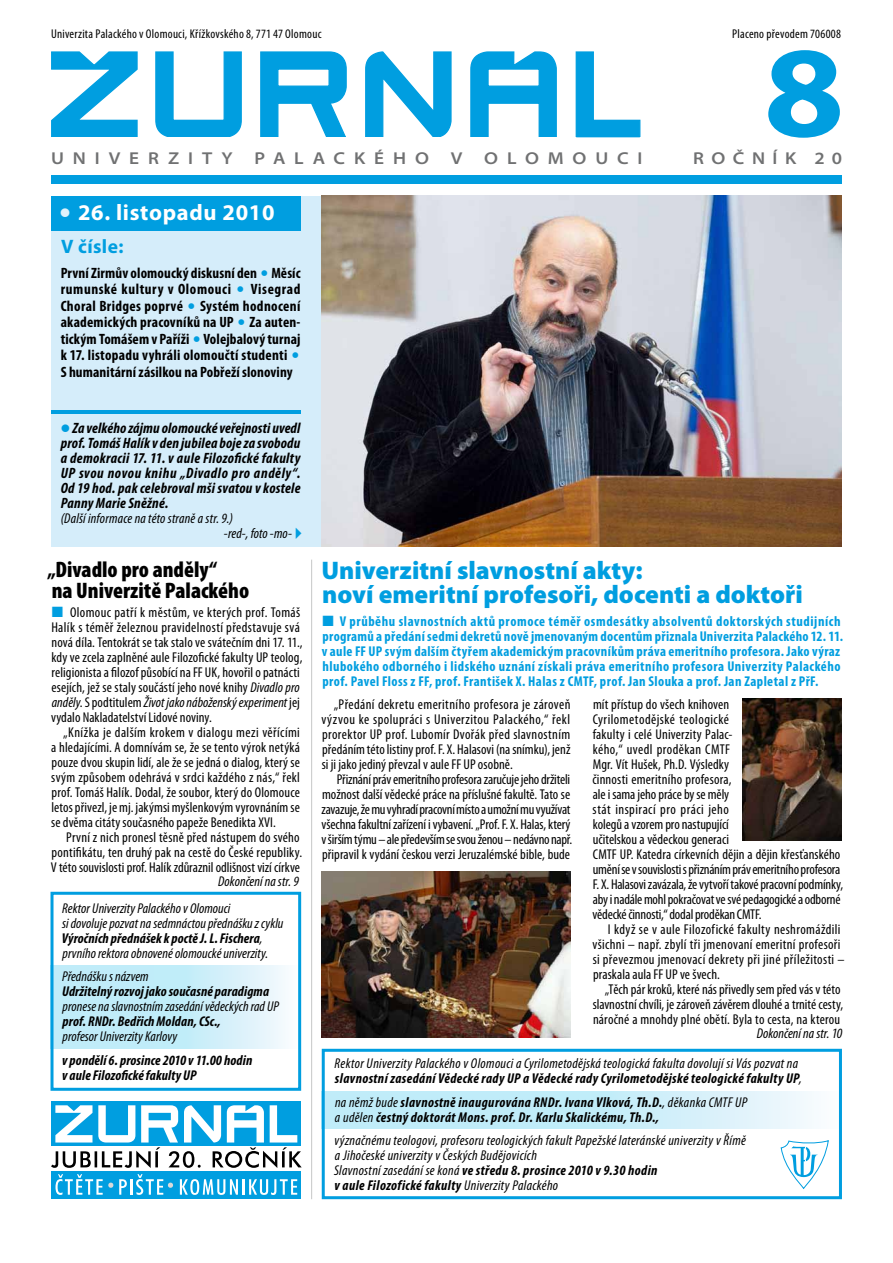
<style>
.page{position:relative;width:893px;height:1263px;background:#fff}
.page>*{position:absolute;margin:0;border:0;box-sizing:border-box;transform-origin:0 0}
.t1{font:700 130.35px "Myriad Pro";color:#009ee0;scale:1.12 1}
.t2{font:900 25.5px/24px "Myriad Pro";color:#009ee0}
.t3{font:900 condensed 22.5px/21px "Myriad Pro";color:#000}
.t4{font:700 22.5px "Myriad Pro";letter-spacing:.03em;color:#fff}
.t5{font:700 19.5px "Myriad Pro";color:#009ee0}
.t6{font:600 semi-expanded 17.25px "Myriad Pro";letter-spacing:.5em;color:#707172}
.t7{font:600 semi-expanded 17.25px "Myriad Pro";letter-spacing:.42em;color:#707172}
.t8{font:700 condensed 15px/16.5px "Myriad Pro";letter-spacing:.015em;color:#000}
.t9{font:italic 700 condensed 15px/15px "Myriad Pro";letter-spacing:.015em;color:#000;text-align:justify}
.t10{font:condensed 14.25px/15px "Myriad Pro";letter-spacing:.005em;color:#000}
.t11{font:italic condensed 14.25px/15px "Myriad Pro";letter-spacing:.01em;color:#000}
.t12{font:700 condensed 14.25px/15px "Myriad Pro";letter-spacing:.03em;color:#009ee0}
.t13{font:italic 700 condensed 14.25px/15px "Myriad Pro";letter-spacing:.01em;color:#000}
.t14{font:condensed 14.25px/15px "Myriad Pro";letter-spacing:.025em;color:#000}
.t15{font:condensed 12.75px "Myriad Pro";letter-spacing:.02em;color:#000}
.s1{color:#009ee0}
.s2{font-style:italic}
.s3{font-weight:700}
.s4{font-weight:400}
</style>
<div class="page">
<svg style="left:326px;top:1091px;width:486px;height:37px;background:#cbeef9"></svg>
<svg style="left:50px;top:966px;width:235px;height:83px;background:#caeef9"></svg>
<div style="left:51px;top:196px;width:791px;height:351px;background:#d5edfa"></div>
<div style="left:51px;top:196px;width:249px;height:34px;background:#009ee0"></div>
<svg style="left:575px;top:51px;width:66px;height:86px"></svg>
<svg style="left:470px;top:51px;width:87px;height:86px"></svg>
<svg style="left:365px;top:51px;width:87px;height:86px"></svg>
<svg style="left:260px;top:51px;width:87px;height:86px"></svg>
<svg style="left:155px;top:51px;width:87px;height:86px"></svg>
<svg style="left:51px;top:51px;width:87px;height:86px"></svg>
<div style="left:51px;top:175px;width:791px;height:8px;background:#009ee0"></div>
<hr style="left:51px;top:410px;width:249px;height:3px;background:#009ee0">
<hr style="left:311px;top:560px;width:1px;height:639px;background:#c6c7c8">
<div style="left:51px;top:1171px;width:250px;height:28px;background:#009ee0"></div>
<svg style="left:180px;top:1179px;width:117px;height:16px"></svg>
<svg style="left:56px;top:1174px;width:57px;height:21px"></svg>
<svg style="left:119px;top:1174px;width:54px;height:21px"></svg>
<div style="left:51px;top:1101px;width:250px;height:45px;background:#009ee0"></div>
<svg style="left:51px;top:1105px;width:251px;height:63px"></svg>
<img style="left:322px;top:196px;width:519px;height:351px">
<img style="left:742px;top:698px;width:100px;height:143px">
<img style="left:322px;top:872px;width:249px;height:166px">
<div style="left:322px;top:1049px;width:520px;height:150px;border:3px solid #009ee0"></div>
<div style="left:51px;top:892px;width:250px;height:199px;border:3px solid #009ee0"></div>
<svg style="left:780px;top:1140px;width:49px;height:49px"></svg>
<p class="t15" style="left:51px;top:27px;width:272px">Univerzita Palackého v Olomouci, Křížkovského 8, 771 47 Olomouc</p>
<p class="t15" style="left:732px;top:27px;width:110px">Placeno převodem 706008</p>
<h1 class="t1" style="left:764px;top:19px;width:74px">8</h1>
<p class="t6" style="left:51px;top:149px;width:183px">UNIVERZITY</p>
<p class="t6" style="left:255px;top:149px;width:176px">PALACKÉHO</p>
<p class="t6" style="left:451px;top:149px;width:35px">V O</p>
<p class="t6" style="left:507px;top:149px;width:137px">LOMOU CI</p>
<p class="t7" style="left:693px;top:149px;width:150px">ROČNÍK 20</p>
<h3 class="t4" style="left:78px;top:200px;width:198px">26. listopadu 2010</h3>
<h3 class="t5" style="left:61px;top:236px;width:64px">V čísle:</h3>
<p class="t8" style="left:61px;top:265px;width:241px">První Zirmův olomoucký diskusní den Měsíc rumunské kultury v Olomouci</p>
<p class="t8" style="left:61px;top:281px;width:241px;text-indent:190px">Visegrad Choral Bridges poprvé Systém hodnocení akademických pracovníků na UP Za auten&shy;tickým Tomášem v Paříži Volejbalový turnaj k 17. listopadu vyhráli olomoučtí studenti<br>S humanitární zásilkou na Pobřeží slonoviny</p>
<p class="t9" style="left:61px;top:421px;width:241px;text-indent:12px">Za velkého zájmu olomoucké veřejnosti uvedl prof. Tomáš Halík v den jubilea boje za svobodu a demokracii 17. 11. v aule Filozofické fakulty UP svou novou knihu „Divadlo pro anděly“.<br>Od 19 hod. pak celebroval mši svatou vkostele Panny Marie Sněžné.</p>
<p class="t11" style="left:61px;top:511px;width:174px">(Další informace na této straně a str. 9.)</p>
<p class="t11" style="left:224px;top:526px;width:85px">-red-, foto -mo-<span class="s1">✔</span></p>
<h3 class="t3" style="left:48px;top:559px;width:203px">„Divadlo pro anděly“<br>na Univerzitě Palackého</h3>
<p class="t10" style="left:51px;top:605px;width:253px;text-indent:19px">Olomouc patří k městům, ve kterých prof. Tomáš Halík s téměř železnou pravidelností představuje svá nová díla. Tentokrát se tak stalo ve svátečním dni 17. 11., kdy ve zcela zaplněné aule Filozofické fakulty UP teolog, religionista a filozof působící na FF UK, hovořil opatnácti esejích, jež se staly součástí jeho nové knihy <span class="s2">Divadlo pro anděly</span>. Spodtitulem <span class="s2">Život jako náboženský experiment</span> jej vydalo Nakladatelství Lidové noviny.</p>
<p class="t10" style="left:51px;top:725px;width:250px;text-align:justify;text-indent:12px">„Knížka je dalším krokem v dialogu mezi věřícími a hledajícími. A domnívám se, že se tento výrok netýká pouze dvou skupin lidí, ale že se jedná o dialog, který se svým způsobem odehrává v srdci každého z nás,“ řekl prof. Tomáš Halík. Dodal, že soubor, který do Olomouce letos přivezl, je mj. jakýmsi myšlenkovým vyrovnáním se sedvěma citáty současného papeže Benedikta XVI.</p>
<p class="t10" style="left:51px;top:830px;width:253px;text-indent:15px">První z nich pronesl těsně před nástupem do svého pontifikátu, ten druhý pak na cestě do České republiky.<br>V této souvislosti prof. Halík zdůraznil odlišnost vizí církve</p>
<p class="t11" style="left:218px;top:874px;width:82px">Dokončení na str. 9</p>
<p class="t11" style="left:62px;top:901px;width:223px">Rektor Univerzity Palackého v Olomouci<br>si dovoluje pozvat na sedmnáctou přednášku zcyklu <span class="s3">Výročních přednášek k poctě J. L. Fischera</span>, prvního rektora obnovené olomoucké univerzity.</p>
<p class="t11" style="left:62px;top:969px;width:88px">Přednášku snázvem</p>
<p class="t13" style="left:62px;top:984px;width:209px">Udržitelný rozvoj jako současné paradigma</p>
<p class="t11" style="left:63px;top:999px;width:218px">pronese na slavnostním zasedání vědeckých rad UP</p>
<p class="t13" style="left:63px;top:1014px;width:160px">prof. RNDr. Bedřich Moldan, CSc.,</p>
<p class="t11" style="left:63px;top:1029px;width:116px">profesor Univerzity Karlovy</p>
<p class="t13" style="left:62px;top:1053px;width:192px">v pondělí 6. prosince 2010 v 11.00 hodin v aule Filozofické fakulty UP</p>
<h2 class="t2" style="left:321px;top:558px;width:483px">Univerzitní slavnostní akty:<br>noví emeritní profesoři, docenti a doktoři</h2>
<p class="t12" style="left:322px;top:614px;width:523px;text-indent:18px">V průběhu slavnostních aktů promoce téměř osmdesátky absolventů doktorských studijních programů a předání sedmi dekretů nově jmenovaným docentům přiznala Univerzita Palackého 12. 11. v aule FF UP svým dalším čtyřem akademickým pracovníkům práva emeritního profesora. Jako výraz hlubokého odborného i lidského uznání získali práva emeritního profesora Univerzity Palackého prof. Pavel Floss z FF, prof. František X. Halas z CMTF, prof. Jan Slouka a prof. Jan Zapletal z PřF.</p>
<p class="t10" style="left:322px;top:697px;width:250px;text-align:justify;text-indent:12px">„Předání dekretu emeritního profesora je zároveň výzvou ke spolupráci s Univerzitou Palackého,“ řekl prorektor UP prof. Lubomír Dvořák před slavnostním předáním této listiny prof. F. X. Halasovi (na snímku), jenž si ji jako jediný převzal vaule FF UP osobně.</p>
<p class="t10" style="left:322px;top:772px;width:252px;text-indent:15px">Přiznání práv emeritního profesora zaručuje jeho držiteli možnost další vědecké práce na příslušné fakultě. Tato se zavazuje, že mu vyhradí pracovní místo aumožní mu využívat všechna fakultní zařízení ivybavení. „Prof.F.X. Halas, který vširším týmu – ale především se svou ženou – nedávno např. připravil k vydání českou verzi Jeruzalémské bible, bude</p>
<p class="t10" style="left:592px;top:697px;width:252px">mít přístup do všech knihoven<br>Cyrilometodějské teologické<br>fakulty i celé Univerzity Palac-<br>kého,“ uvedl proděkan CMTF<br>Mgr. Vít Hušek, Ph.D. Výsledky<br>činnosti emeritního profesora,<br>ale i sama jeho práce by se měly<br>stát inspirací pro práci jeho<br>kolegů avzorem pro nastupující<br>učitelskou a vědeckou generaci<br>CMTF UP. Katedra církevních dějin a dějin křesťanského umění se vsouvislosti spřiznáním práv emeritního profesora F.X. Halasovi zavázala, že vytvoří takové pracovní podmínky, aby i nadále mohl pokračovat ve své pedagogické aodborné vědecké činnosti,“ dodal proděkan CMTF.</p>
<p class="t14" style="left:592px;top:922px;width:254px;text-indent:15px">I když se v aule Filozofické fakulty neshromáždili všichni – např. zbylí tři jmenovaní emeritní profesoři si převezmou jmenovací dekrety při jiné příležitosti – praskala aula FF UP ve švech.</p>
<p class="t10" style="left:593px;top:982px;width:252px;text-indent:12px">„Těch pár kroků, které nás přivedly sem před vás v této slavnostní chvíli, je zároveň závěrem dlouhé a trnité cesty, náročné a mnohdy plné obětí. Byla to cesta, na kterou</p>
<p class="t11" style="left:335px;top:1056px;width:469px">Rektor Univerzity Palackého v Olomouci a Cyrilometodějská teologická fakulta dovolují si Vás pozvat na <span class="s3">slavnostní zasedání Vědecké rady UP a Vědecké rady Cyrilometodějské teologické fakulty UP</span>,</p>
<p class="t13" style="left:335px;top:1095px;width:414px"><span class="s4">na němž bude</span> slavnostně inaugurována RNDr. Ivana Vlková, Th.D.<span class="s4">, děkanka CMTF UP a udělen</span> čestný doktorát Mons. prof. Dr. Karlu Skalickému, Th.D.,</p>
<p class="t11" style="left:334px;top:1133px;width:413px">význačnému teologovi, profesoru teologických fakult Papežské lateránské univerzity v Římě a Jihočeské univerzity v Českých Budějovicích<br>Slavnostní zasedání se koná <span class="s3">ve středu 8. prosince 2010 v 9.30 hodin<br>v aule Filozofické fakulty</span> Univerzity Palackého</p>
<p class="t11" style="left:757px;top:1026px;width:87px">Dokončení na str. 10</p>
</div>
